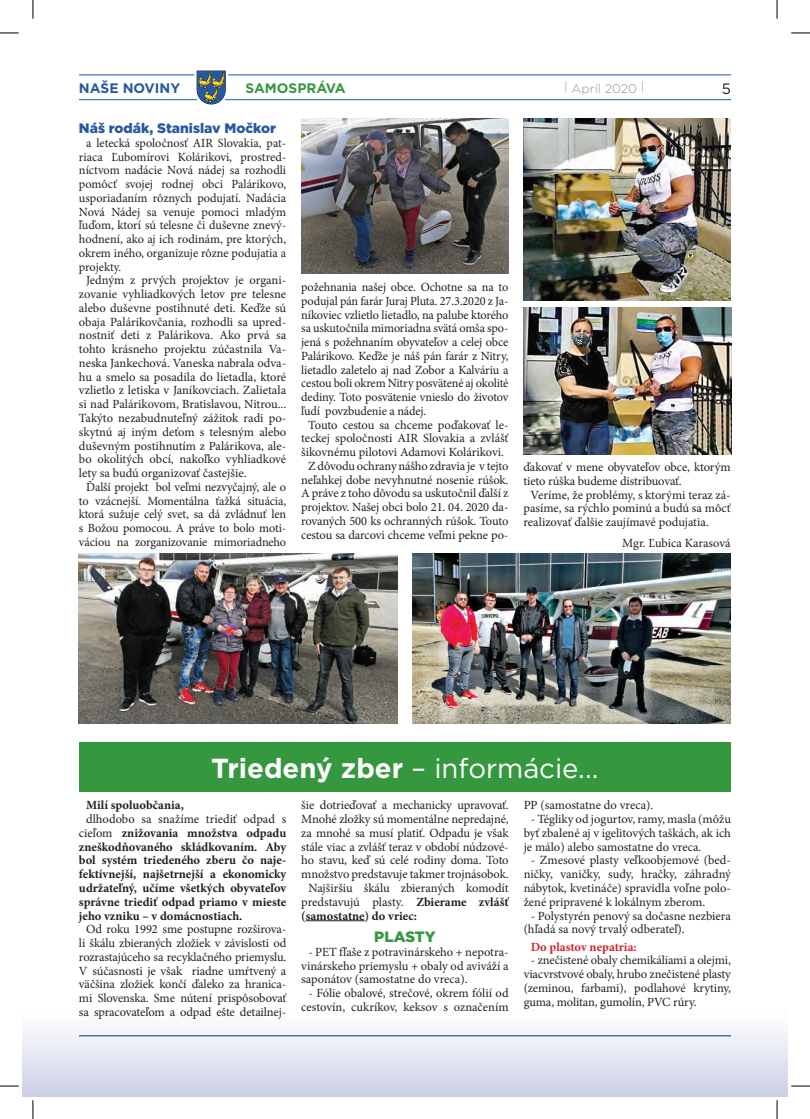
<style>
.page{position:relative;width:810px;height:1119px;background:#fff}
.page>*{position:absolute;margin:0;border:0;box-sizing:border-box;transform-origin:0 0}
.t1{font:27.5px "Gotham";color:#fff}
.t2{font:900 15px "Gotham";color:#35983f}
.t3{font:15px "Gotham";color:#231f20}
.t4{font:900 13.75px "Gotham";color:#28589e}
.t5{font:700 13.75px "Gotham";color:#28589e}
.t6{font:700 13.75px "Gotham";color:#35983f}
.t7{font:12.5px/13.8px "Minion Pro";letter-spacing:-.01em;color:#231f20;text-align:justify}
.t8{font:700 12.5px/13.8px "Minion Pro";color:#231f20;text-align:justify}
.t9{font:700 12.5px "Minion Pro";color:#d1232a}
.t10{font:300 12.5px "Gotham";color:#939598}
.s1{font-weight:700}
.s2{font-weight:400}
</style>
<div class="page">
<div style="left:22px;top:954px;width:766px;height:142px;background:linear-gradient(to bottom,#fff,#d4d7e9)"></div>
<hr style="left:79px;top:75px;width:652px;height:1px;background:#28589e">
<hr style="left:79px;top:99px;width:652px;height:1px;background:#28589e">
<hr style="left:79px;top:1034px;width:652px;height:2px;background:#28589e">
<svg style="left:193px;top:70px;width:36px;height:35px"></svg>
<img style="left:301px;top:118px;width:208px;height:155px">
<img style="left:524px;top:307px;width:207px;height:147px">
<img style="left:79px;top:554px;width:319px;height:169px">
<img style="left:524px;top:118px;width:207px;height:182px">
<img style="left:412px;top:554px;width:319px;height:169px">
<div style="left:79px;top:742px;width:652px;height:49px;background:#35983f"></div>
<hr style="left:306px;top:920px;width:59px;height:1px;background:#231f20">
<svg style="left:0;top:32px;width:19px;height:2px"></svg>
<svg style="left:791px;top:32px;width:19px;height:2px"></svg>
<svg style="left:0;top:1085px;width:19px;height:1px"></svg>
<svg style="left:791px;top:1085px;width:19px;height:1px"></svg>
<svg style="left:32px;top:0;width:2px;height:19px"></svg>
<svg style="left:32px;top:1100px;width:2px;height:18px"></svg>
<svg style="left:776px;top:0;width:2px;height:19px"></svg>
<svg style="left:776px;top:1100px;width:2px;height:18px"></svg>
<p class="t5" style="left:79px;top:79px;width:103px">NAŠE NOVINY</p>
<p class="t6" style="left:246px;top:79px;width:102px">SAMOSPRÁVA</p>
<p class="t10" style="left:564px;top:80px;width:82px">| Apríl 2020 |</p>
<p class="t3" style="left:722px;top:79px;width:11px">5</p>
<p class="t4" style="left:79px;top:119px;width:199px">Náš rodák, Stanislav Močkor</p>
<p class="t7" style="left:86px;top:136px;width:202px">a letecká spoločnosť AIR Slovakia, pat-</p>
<p class="t7" style="left:79px;top:150px;width:209px">riaca Ľubomírovi Kolárikovi, prostred-</p>
<p class="t7" style="left:79px;top:163px;width:209px">níctvom nadácie Nová nádej sa rozhodli</p>
<p class="t7" style="left:79px;top:177px;width:209px">pomôcť svojej rodnej obci Palárikovo,</p>
<p class="t7" style="left:79px;top:191px;width:209px">usporiadaním rôznych podujatí. Nadácia</p>
<p class="t7" style="left:79px;top:205px;width:209px">Nová Nádej sa venuje pomoci mladým</p>
<p class="t7" style="left:79px;top:218px;width:209px">ľuďom, ktorí sú telesne či duševne znevý-</p>
<p class="t7" style="left:79px;top:232px;width:209px">hodnení, ako aj ich rodinám, pre ktorých,</p>
<p class="t7" style="left:79px;top:246px;width:209px">okrem iného, organizuje rôzne podujatia a</p>
<p class="t7" style="left:79px;top:260px;width:44px">projekty.</p>
<p class="t7" style="left:86px;top:273px;width:202px">Jedným z prvých projektov je organi-</p>
<p class="t7" style="left:79px;top:287px;width:209px">zovanie vyhliadkových letov pre telesne</p>
<p class="t7" style="left:79px;top:301px;width:209px">alebo duševne postihnuté deti. Keďže sú</p>
<p class="t7" style="left:79px;top:315px;width:209px">obaja Palárikovčania, rozhodli sa upred-</p>
<p class="t7" style="left:79px;top:328px;width:209px">nostniť deti z Palárikova. Ako prvá sa</p>
<p class="t7" style="left:79px;top:342px;width:209px">tohto krásneho projektu zúčastnila Va-</p>
<p class="t7" style="left:79px;top:356px;width:209px">neska Jankechová. Vaneska nabrala odva-</p>
<p class="t7" style="left:79px;top:370px;width:209px">hu a smelo sa posadila do lietadla, ktoré</p>
<p class="t7" style="left:79px;top:383px;width:209px">vzlietlo z letiska v Janíkovciach. Zalietala</p>
<p class="t7" style="left:79px;top:397px;width:209px">si nad Palárikovom, Bratislavou, Nitrou...</p>
<p class="t7" style="left:79px;top:411px;width:209px">Takýto nezabudnuteľný zážitok radi po-</p>
<p class="t7" style="left:79px;top:425px;width:209px">skytnú aj iným deťom s telesným alebo</p>
<p class="t7" style="left:79px;top:438px;width:209px">duševným postihnutím z Palárikova, ale-</p>
<p class="t7" style="left:79px;top:452px;width:209px">bo okolitých obcí, nakoľko vyhliadkové</p>
<p class="t7" style="left:79px;top:466px;width:169px">lety sa budú organizovať častejšie.</p>
<p class="t7" style="left:86px;top:480px;width:202px">Ďalší projekt bol veľmi nezvyčajný, ale o</p>
<p class="t7" style="left:79px;top:493px;width:209px">to vzácnejší. Momentálna ťažká situácia,</p>
<p class="t7" style="left:79px;top:507px;width:209px">ktorá sužuje celý svet, sa dá zvládnuť len</p>
<p class="t7" style="left:79px;top:521px;width:209px">s Božou pomocou. A práve to bolo moti-</p>
<p class="t7" style="left:79px;top:535px;width:209px">váciou na zorganizovanie mimoriadneho</p>
<p class="t7" style="left:301px;top:280px;width:209px">požehnania našej obce. Ochotne sa na to</p>
<p class="t7" style="left:301px;top:294px;width:209px">podujal pán farár Juraj Pluta. 27.3.2020 z Ja-</p>
<p class="t7" style="left:301px;top:307px;width:209px">níkoviec vzlietlo lietadlo, na palube ktorého</p>
<p class="t7" style="left:301px;top:321px;width:209px">sa uskutočnila mimoriadna svätá omša spo-</p>
<p class="t7" style="left:301px;top:335px;width:209px">jená s požehnaním obyvateľov a celej obce</p>
<p class="t7" style="left:301px;top:349px;width:209px">Palárikovo. Keďže je náš pán farár z Nitry,</p>
<p class="t7" style="left:301px;top:362px;width:209px">lietadlo zaletelo aj nad Zobor a Kalváriu a</p>
<p class="t7" style="left:301px;top:376px;width:209px">cestou boli okrem Nitry posvätené aj okolité</p>
<p class="t7" style="left:301px;top:390px;width:209px">dediny. Toto posvätenie vnieslo do životov</p>
<p class="t7" style="left:301px;top:404px;width:127px">ľudí povzbudenie a nádej.</p>
<p class="t7" style="left:308px;top:417px;width:202px">Touto cestou sa chceme poďakovať le-</p>
<p class="t7" style="left:301px;top:431px;width:209px">teckej spoločnosti AIR Slovakia a zvlášť</p>
<p class="t7" style="left:301px;top:445px;width:204px">šikovnému pilotovi Adamovi Kolárikovi.</p>
<p class="t7" style="left:308px;top:459px;width:202px">Z dôvodu ochrany nášho zdravia je v tejto</p>
<p class="t7" style="left:301px;top:472px;width:209px">neľahkej dobe nevyhnutné nosenie rúšok.</p>
<p class="t7" style="left:301px;top:486px;width:209px">A práve z toho dôvodu sa uskutočnil ďalší z</p>
<p class="t7" style="left:301px;top:500px;width:209px">projektov. Našej obci bolo 21. 04. 2020 da-</p>
<p class="t7" style="left:301px;top:514px;width:209px">rovaných 500 ks ochranných rúšok. Touto</p>
<p class="t7" style="left:301px;top:527px;width:209px">cestou sa darcovi chceme veľmi pekne po-</p>
<p class="t7" style="left:523px;top:460px;width:209px">ďakovať v mene obyvateľov obce, ktorým</p>
<p class="t7" style="left:523px;top:474px;width:160px">tieto rúška budeme distribuovať.</p>
<p class="t7" style="left:531px;top:487px;width:202px">Veríme, že problémy, s ktorými teraz zá-</p>
<p class="t7" style="left:523px;top:501px;width:209px">pasíme, sa rýchlo pominú a budú sa môcť</p>
<p class="t7" style="left:523px;top:515px;width:187px">realizovať ďalšie zaujímavé podujatia.</p>
<p class="t7" style="left:622px;top:536px;width:110px">Mgr. Ľubica Karasová</p>
<h1 class="t1" style="left:211px;top:750px;width:389px"><span class="s1">Triedený zber</span> – informácie...</h1>
<p class="t8" style="left:86px;top:798px;width:99px">Milí spoluobčania,</p>
<p class="t8" style="left:79px;top:812px;width:209px;text-indent:7px"><span class="s2">dlhodobo sa snažíme triediť odpad s cieľom</span> znižovania množstva odpadu zneškodňovaného skládkovaním. Aby bol systém triedeného zberu čo naje&shy;fektívnejší, najšetrnejší a ekonomicky udržateľný, učíme všetkých obyvateľov správne triediť odpad priamo v mieste jeho vzniku – v domácnostiach.</p>
<p class="t7" style="left:79px;top:922px;width:209px;text-align:center">Od roku 1992 sme postupne rozširova&shy;li škálu zbieraných zložiek v závislosti od rozrastajúceho sa recyklačného priemyslu.<br>V súčasnosti je však riadne umŕtvený a väčšina zložiek končí ďaleko za hranica&shy;mi Slovenska. Sme nútení prispôsobovať sa spracovateľom a odpad ešte detailnej-</p>
<p class="t7" style="left:301px;top:798px;width:209px">šie dotrieďovať a mechanicky upravovať.</p>
<p class="t7" style="left:301px;top:812px;width:209px">Mnohé zložky sú momentálne nepredajné,</p>
<p class="t7" style="left:301px;top:826px;width:209px">za mnohé sa musí platiť. Odpadu je však</p>
<p class="t7" style="left:301px;top:839px;width:209px">stále viac a zvlášť teraz v období núdzové-</p>
<p class="t7" style="left:301px;top:853px;width:209px">ho stavu, keď sú celé rodiny doma. Toto</p>
<p class="t7" style="left:301px;top:867px;width:209px">množstvo predstavuje takmer trojnásobok.</p>
<p class="t7" style="left:308px;top:881px;width:202px">Najširšiu škálu zbieraných komodít</p>
<p class="t7" style="left:301px;top:894px;width:209px">predstavujú plasty. <span class="s1">Zbierame zvlášť</span></p>
<p class="t8" style="left:301px;top:908px;width:117px">(samostatne) do vriec:</p>
<p class="t2" style="left:374px;top:926px;width:63px">PLASTY</p>
<p class="t7" style="left:301px;top:944px;width:209px;text-indent:7px">- PET fľaše z potravinárskeho + nepotra&shy;vinárskeho priemyslu + obaly od aviváží a saponátov (samostatne do vreca).</p>
<p class="t7" style="left:301px;top:986px;width:209px;text-align:center">- Fólie obalové, strečové, okrem fólií od cestovín, cukríkov, keksov s označením</p>
<p class="t7" style="left:524px;top:798px;width:131px">PP (samostatne do vreca).</p>
<p class="t7" style="left:524px;top:812px;width:209px;text-indent:7px">- Tégliky od jogurtov, ramy, masla (môžu byť zbalené aj v igelitových taškách, ak ich je málo) alebo samostatne do vreca.</p>
<p class="t7" style="left:524px;top:853px;width:209px;text-indent:7px">- Zmesové plasty veľkoobjemové (bed&shy;ničky, vaničky, sudy, hračky, záhradný nábytok, kvetináče) spravidla voľne polo&shy;žené pripravené k lokálnym zberom.</p>
<p class="t7" style="left:524px;top:908px;width:209px;text-indent:7px">- Polystyrén penový sa dočasne nezbiera (hľadá sa nový trvalý odberateľ).</p>
<p class="t9" style="left:531px;top:937px;width:107px">Do plastov nepatria:</p>
<p class="t7" style="left:524px;top:953px;width:209px;text-indent:7px">- znečistené obaly chemikáliami a olejmi, viacvrstvové obaly, hrubo znečistené plasty (zeminou, farbami), podlahové krytiny, guma, molitan, gumolín, PVC rúry.</p>
</div>
